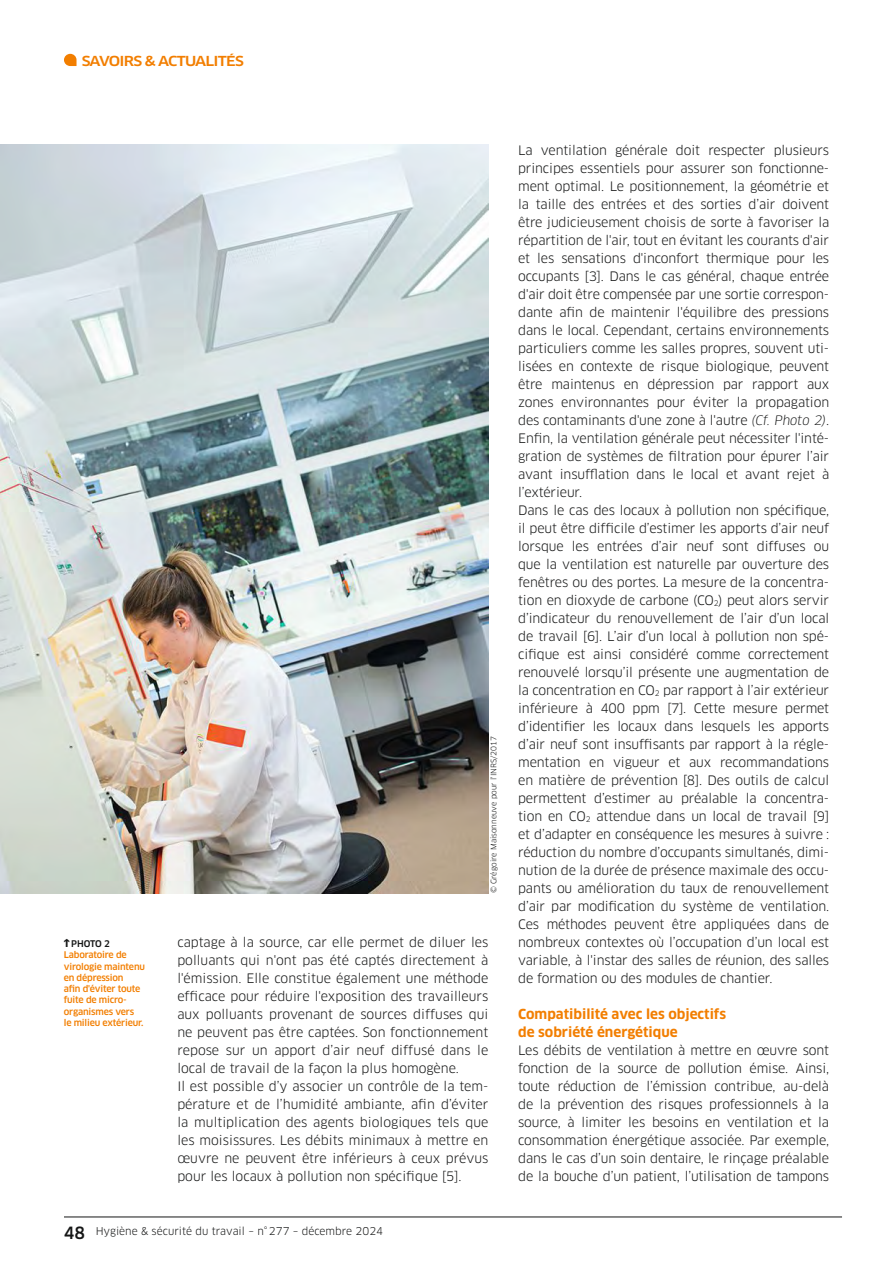
<style>
.page{position:relative;width:893px;height:1263px;background:#fff}
.page>*{position:absolute;margin:0;border:0;box-sizing:border-box;transform-origin:0 0}
.t1{font:700 13.5px/18px "Clan OT";color:#f27e00}
.t2{font:500 13.5px "Clan OT";letter-spacing:-.05em;color:#f27e00;scale:1.14 1}
.t3{font:12.75px/18px "Clan OT";letter-spacing:-.01em;color:#151616}
.t4{font:10.5px "Clan OT";color:#151616}
.t5{font:500 9px/11.2px "Clan OT";letter-spacing:-.02em;color:#f27e00}
.t6{font:7.5px "Clan OT";color:#151616}
.s1{font-family:"Hussar Motorway";font-weight:400;color:#151616}
.s2{color:#151616}
.s3{font-weight:500;font-size:16.5px}
.s4{font-style:italic}
</style>
<div class="page">
<hr style="left:64px;top:1217px;width:778px;height:1px;background:#151616">
<svg style="left:64px;top:54px;width:13px;height:12px"></svg>
<img style="left:0;top:145px;width:488px;height:748px">
<p class="t2" style="left:82px;top:53px;width:144px">SAVOIRS &amp; ACTUALITÉS</p>
<p class="t5" style="left:64px;top:939px;width:83px"><span class="s1">b</span> <span class="s2">PHOTO 2<br></span>Laboratoire de virologie maintenu en dépression<br>afin d'éviter toute fuite de micro&shy;organismes vers<br>le milieu extérieur.</p>
<p class="t6" style="left:491px;top:893px;width:159px;rotate:-90deg">© Grégoire Maisonneuve pour l'INRS/2017</p>
<p class="t3" style="left:177px;top:934px;width:313px">captage à la source, car elle permet de diluer les polluants qui n'ont pas été captés directement à l'émission. Elle constitue également une méthode efficace pour réduire l'exposition des travailleurs aux polluants provenant de sources diffuses qui ne peuvent pas être captées. Son fonctionnement repose sur un apport d’air neuf diffusé dans le local de travail de la façon la plus homogène.<br>Il est possible d’y associer un contrôle de la tem&shy;pérature et de l’humidité ambiante, afin d’éviter la multiplication des agents biologiques tels que les moisissures. Les débits minimaux à mettre en œuvre ne peuvent être inférieurs à ceux prévus pour les locaux à pollution non spécifique [5].</p>
<p class="t4" style="left:64px;top:1227px;width:321px"><span class="s3">48</span> Hygiène &amp; sécurité du travail – n°277 – décembre 2024</p>
<p class="t3" style="left:518px;top:142px;width:313px">La ventilation générale doit respecter plusieurs principes essentiels pour assurer son fonctionne&shy;ment optimal. Le positionnement, la géométrie et la taille des entrées et des sorties d’air doivent être judicieusement choisis de sorte à favoriser la répartition de l'air, tout en évitant les courants d'air et les sensations d'inconfort thermique pour les occupants [3]. Dans le cas général, chaque entrée d'air doit être compensée par une sortie correspon&shy;dante afin de maintenir l'équilibre des pressions dans le local. Cependant, certains environnements particuliers comme les salles propres, souvent uti&shy;lisées en contexte de risque biologique, peuvent être maintenus en dépression par rapport aux zones environnantes pour éviter la propagation des contaminants d'une zone à l'autre <span class="s4">(Cf. Photo 2)</span>.<br>Enfin, la ventilation générale peut nécessiter l'inté&shy;gration de systèmes de filtration pour épurer l’air avant insufflation dans le local et avant rejet à l’extérieur.<br>Dans le cas des locaux à pollution non spécifique, il peut être difficile d’estimer les apports d’air neuf lorsque les entrées d’air neuf sont diffuses ou que la ventilation est naturelle par ouverture des fenêtres ou des portes. La mesure de la concentra&shy;tion en dioxyde de carbone (CO<sub>2</sub>) peut alors servir d’indicateur du renouvellement de l’air d’un local de travail [6]. L’air d’un local à pollution non spé&shy;cifique est ainsi considéré comme correctement renouvelé lorsqu’il présente une augmentation de la concentration en CO<sub>2</sub> par rapport à l’air extérieur inférieure à 400 ppm [7]. Cette mesure permet d’identifier les locaux dans lesquels les apports d’air neuf sont insuffisants par rapport à la régle&shy;mentation en vigueur et aux recommandations en matière de prévention [8]. Des outils de calcul permettent d’estimer au préalable la concentra&shy;tion en CO<sub>2</sub> attendue dans un local de travail [9] et d’adapter en conséquence les mesures à suivre : réduction du nombre d’occupants simultanés, dimi&shy;nution de la durée de présence maximale des occu&shy;pants ou amélioration du taux de renouvellement d’air par modification du système de ventilation.<br>Ces méthodes peuvent être appliquées dans de nombreux contextes où l’occupation d’un local est variable, à l'instar des salles de réunion, des salles de formation ou des modules de chantier.</p>
<p class="t1" style="left:518px;top:1006px;width:209px">Compatibilité avec les objectifs de sobriété énergétique</p>
<p class="t3" style="left:518px;top:1042px;width:313px;text-align:justify">Les débits de ventilation à mettre en œuvre sont fonction de la source de pollution émise. Ainsi, toute réduction de l’émission contribue, au-delà de la prévention des risques professionnels à la source, à limiter les besoins en ventilation et la consommation énergétique associée. Par exemple, dans le cas d’un soin dentaire, le rinçage préalable de la bouche d’un patient, l’utilisation de tampons</p>
</div>
